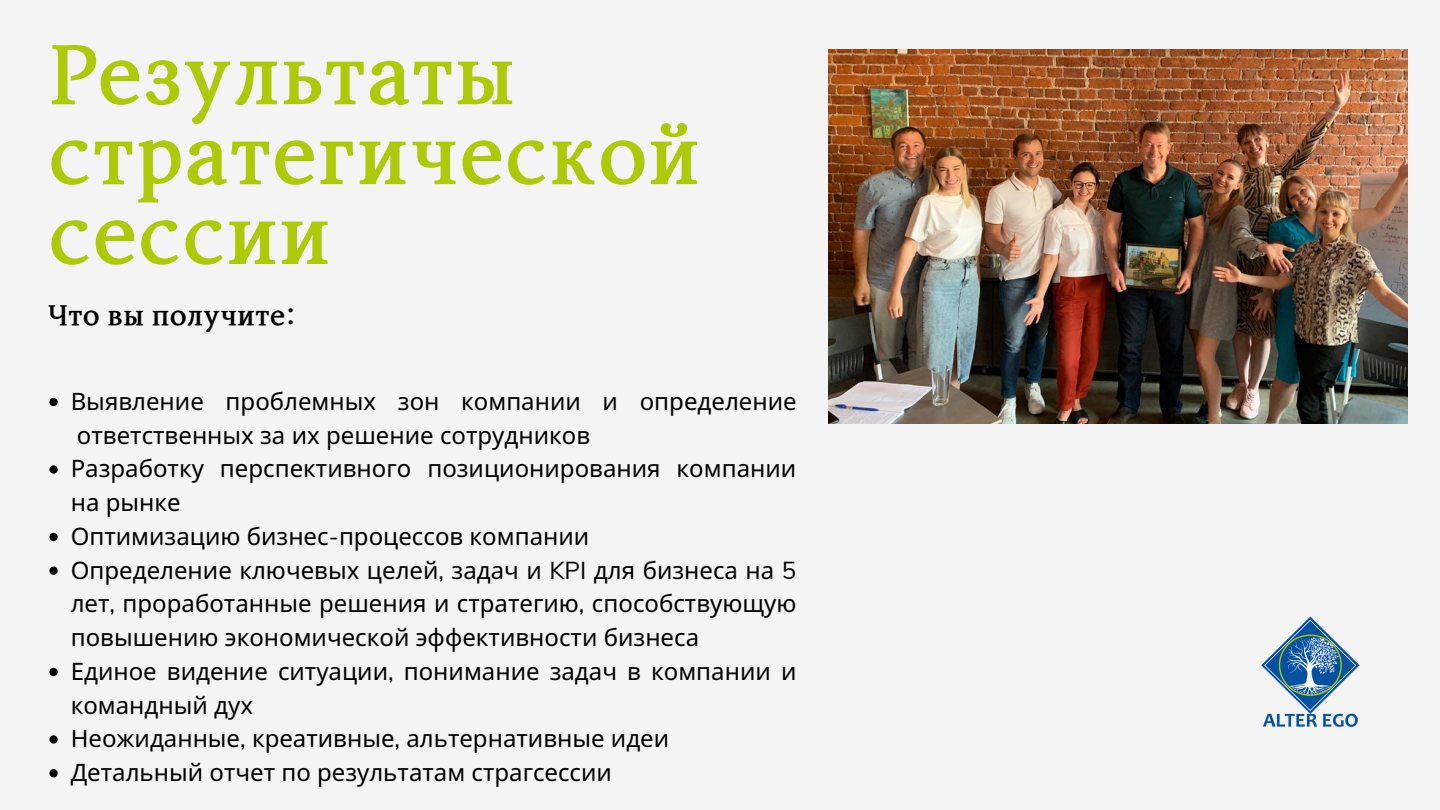
<style>
.page{position:relative;width:1440px;height:810px;background:#f4f4f4}
.page>*{position:absolute;margin:0;border:0;box-sizing:border-box;transform-origin:0 0}
.t1{font:82px/79.9px "Arita buri Bold OTF";color:#adca09}
.t2{font:28px "Arita buri Bold OTF";color:#000}
.t3{font:24px/33.8px "Noto Sans";color:#000}
.s1{font-family:"Muli"}
</style>
<div class="page">
<svg style="left:49px;top:398px;width:9px;height:8px"></svg>
<svg style="left:49px;top:465px;width:9px;height:9px"></svg>
<svg style="left:49px;top:533px;width:9px;height:8px"></svg>
<svg style="left:49px;top:567px;width:9px;height:8px"></svg>
<svg style="left:49px;top:668px;width:9px;height:8px"></svg>
<svg style="left:49px;top:735px;width:9px;height:9px"></svg>
<svg style="left:49px;top:769px;width:9px;height:8px"></svg>
<img style="left:1262px;top:616px;width:97px;height:111px">
<img style="left:828px;top:49px;width:579px;height:375px">
<p class="t1" style="left:48px;top:38px;width:654px">Результаты стратегической сессии</p>
<p class="t2" style="left:48px;top:300px;width:250px">Что вы получите:</p>
<p class="t3" style="left:71px;top:384px;width:727px">Выявление проблемных зон компании и определение ответственных за их решение сотрудников</p>
<p class="t3" style="left:71px;top:451px;width:727px">Разработку перспективного позиционирования компании на рынке</p>
<p class="t3" style="left:71px;top:519px;width:520px">Оптимизацию бизнес<span class="s1">-</span>процессов компании</p>
<p class="t3" style="left:71px;top:552px;width:727px;text-align:justify">Определение ключевых целей<span class="s1">,</span> задач и <span class="s1">KPI</span> для бизнеса на <span class="s1">5 </span>лет<span class="s1">,</span> проработанные решения и стратегию<span class="s1">,</span> способствующую повышению экономической эффективности бизнеса</p>
<p class="t3" style="left:71px;top:654px;width:727px">Единое видение ситуации<span class="s1">,</span> понимание задач в компании и командный дух</p>
<p class="t3" style="left:71px;top:721px;width:600px">Неожиданные<span class="s1">,</span> креативные<span class="s1">,</span> альтернативные идеи</p>
<p class="t3" style="left:71px;top:755px;width:543px">Детальный отчет по результатам страгсессии</p>
</div>
